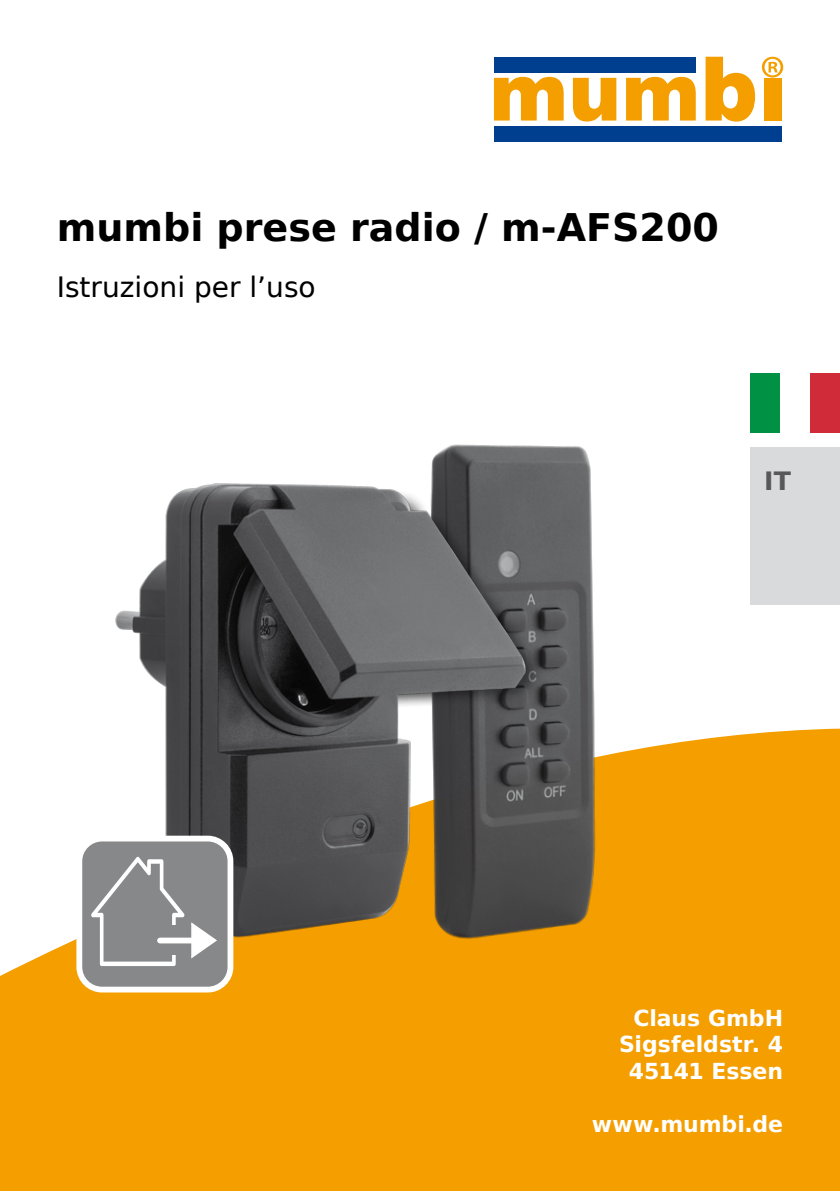
<style>
.page{position:relative;width:840px;height:1191px;background:#fff}
.page>*{position:absolute;margin:0;border:0;box-sizing:border-box;transform-origin:0 0}
.t1{font:700 38px "DejaVu Sans";color:#000}
.t2{font:28px "DejaVu Sans";color:#000}
.t3{font:700 25.2px "DejaVu Sans";color:#58585a}
.t4{font:700 22px/26.4px "DejaVu Sans";color:#fff;text-align:right}
</style>
<div class="page">
<svg style="left:0;top:728px;width:839px;height:463px;background:#f4a616"></svg>
<svg style="left:493px;top:77px;width:70px;height:44px"></svg>
<svg style="left:572px;top:78px;width:44px;height:43px"></svg>
<svg style="left:626px;top:77px;width:69px;height:44px"></svg>
<svg style="left:705px;top:57px;width:49px;height:65px"></svg>
<div style="left:763px;top:78px;width:17px;height:43px;background:#f49e00"></div>
<svg style="left:761px;top:57px;width:21px;height:21px"></svg>
<div style="left:493px;top:57px;width:202px;height:16px;background:#003e90"></div>
<div style="left:493px;top:126px;width:287px;height:16px;background:#003e90"></div>
<img style="left:411px;top:444px;width:199px;height:504px">
<div style="left:309px;top:490px;width:235px;height:218px;background:#000;opacity:.45"></div>
<img style="left:105px;top:475px;width:428px;height:467px">
<div style="left:79px;top:838px;width:151px;height:151px;background:#87888a;border-radius:23px"></div>
<div style="left:76px;top:835px;width:157px;height:157px;border:6px solid #fff;border-radius:23px"></div>
<svg style="left:91px;top:856px;width:93px;height:110px"></svg>
<div style="left:168px;top:925px;width:13px;height:29px;background:#87888a"></div>
<svg style="left:190px;top:922px;width:27px;height:37px"></svg>
<div style="left:160px;top:937px;width:35px;height:6px;background:#fff"></div>
<div style="left:749px;top:447px;width:90px;height:158px;background:#d9dadb"></div>
<div style="left:749px;top:373px;width:30px;height:60px;background:#009145"></div>
<div style="left:809px;top:373px;width:30px;height:60px;background:#cf2b38"></div>
<h1 class="t1" style="left:57px;top:196px;width:663px">mumbi prese radio / m-AFS200</h1>
<p class="t2" style="left:57px;top:264px;width:260px">Istruzioni per l’uso</p>
<p class="t3" style="left:763px;top:460px;width:28px">IT</p>
<p class="t4" style="left:618px;top:1004px;width:166px">Claus GmbH<br>Sigsfeldstr. 4<br>45141 Essen</p>
<p class="t4" style="left:591px;top:1110px;width:193px">www.mumbi.de</p>
</div>
